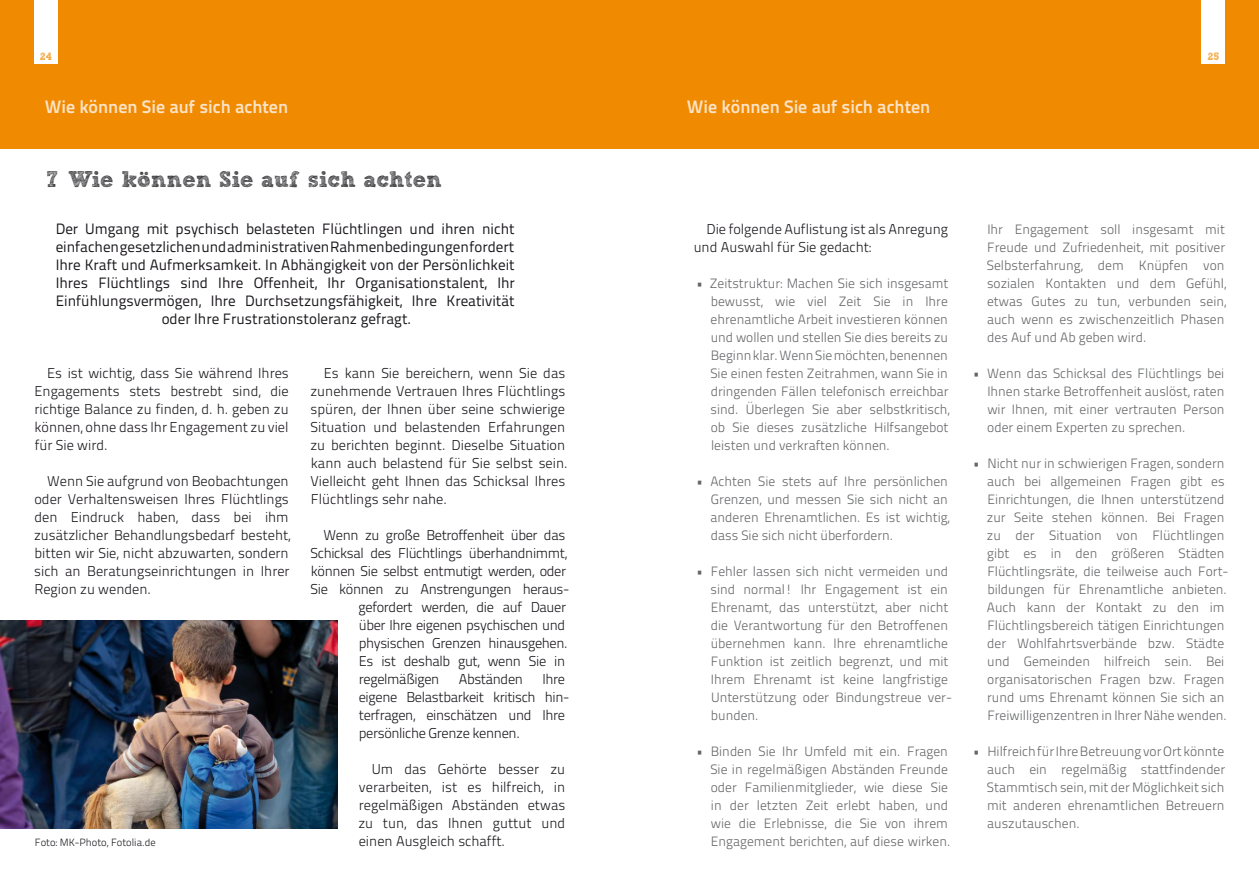
<style>
.page{position:relative;width:1259px;height:893px;background:#fff}
.page>*{position:absolute;margin:0;border:0;box-sizing:border-box;transform-origin:0 0}
.t1{font:700 22.5px "Sketch Block";color:#3e3d40}
.t2{font:18px "Titillium Text 25 L 800 wt";color:#fde3c6}
.t3{font:15px/18px "Titillium Text 25 L 400 wt";color:#1a171c;text-align:center}
.t4{font:14.25px/18px "Titillium Text 25 L 250 wt";color:#1a171c}
.t5{font:14.25px/18px "Titillium Text 25 L 250 wt";letter-spacing:-.025em;color:#1a171c}
.t6{font:13.5px/18px "Titillium Text 25 L 250 wt";color:#646567}
.t7{font:10.5px "Titillium Text 25 L 250 wt";color:#1a171c}
.t8{font:700 10.5px "Sketch Block";color:#f08a00}
</style>
<div class="page">
<div style="left:629px;top:0;width:630px;height:149px;background:#f08a00"></div>
<div style="left:0;top:0;width:629px;height:149px;background:#f08a00"></div>
<img style="left:0;top:621px;width:337px;height:207px">
<div style="left:34px;top:0;width:23px;height:64px;background:#fff"></div>
<div style="left:1201px;top:0;width:24px;height:64px;background:#fff"></div>
<p class="t8" style="left:40px;top:49px;width:13px">24</p>
<p class="t8" style="left:1207px;top:49px;width:13px">25</p>
<h2 class="t2" style="left:45px;top:93px;width:245px">Wie können Sie auf sich achten</h2>
<h2 class="t2" style="left:687px;top:93px;width:245px">Wie können Sie auf sich achten</h2>
<h1 class="t1" style="left:47px;top:165px;width:397px">7 Wie können Sie auf sich achten</h1>
<p class="t3" style="left:56px;top:219px;width:461px">Der Umgang mit psychisch belasteten Flüchtlingen und ihren nicht einfachen gesetzlichen und administrativen Rahmenbedingungen fordert Ihre Kraft und Aufmerksamkeit. In Abhängigkeit von der Persönlichkeit Ihres Flüchtlings sind Ihre Offenheit, Ihr Organisationstalent, Ihr Einfühlungsvermögen, Ihre Durchsetzungsfähigkeit, Ihre Kreativität oder Ihre Frustrationstoleranz gefragt.</p>
<p class="t4" style="left:34px;top:363px;width:256px;text-align:justify;text-indent:13px">Es ist wichtig, dass Sie während Ihres Engagements stets bestrebt sind, die richtige Balance zu finden, d. h. geben zu können, ohne dass Ihr Engagement zu viel für Sie wird.</p>
<p class="t4" style="left:34px;top:471px;width:258px;text-indent:13px">Wenn Sie aufgrund von Beobachtungen oder Verhaltensweisen Ihres Flüchtlings den Eindruck haben, dass bei ihm zusätzlicher Behandlungsbedarf besteht, bitten wir Sie, nicht abzuwarten, sondern sich an Beratungseinrichtungen in Ihrer Region zu wenden.</p>
<p class="t7" style="left:35px;top:835px;width:122px">Foto: MK-Photo, Fotolia.de</p>
<p class="t4" style="left:310px;top:363px;width:259px;text-indent:13px">Es kann Sie bereichern, wenn Sie das zunehmende Vertrauen Ihres Flüchtlings spüren, der Ihnen über seine schwierige Situation und belastenden Erfahrungen zu berichten beginnt. Dieselbe Situation kann auch belastend für Sie selbst sein.<br>Vielleicht geht Ihnen das Schicksal Ihres Flüchtlings sehr nahe.</p>
<p class="t5" style="left:324px;top:525px;width:243px">Wenn zu große Betroffenheit über das</p>
<p class="t5" style="left:310px;top:543px;width:258px">Schicksal des Flüchtlings überhandnimmt,</p>
<p class="t5" style="left:311px;top:561px;width:257px">können Sie selbst entmutigt werden, oder</p>
<p class="t5" style="left:310px;top:579px;width:260px">Sie können zu Anstrengungen heraus-</p>
<p class="t5" style="left:358px;top:597px;width:209px">gefordert werden, die auf Dauer</p>
<p class="t5" style="left:359px;top:615px;width:208px">über Ihre eigenen psychischen und</p>
<p class="t5" style="left:359px;top:633px;width:210px">physischen Grenzen hinausgehen.</p>
<p class="t5" style="left:359px;top:651px;width:208px">Es ist deshalb gut, wenn Sie in</p>
<p class="t5" style="left:359px;top:669px;width:82px">regelmäßigen</p>
<p class="t5" style="left:459px;top:669px;width:66px">Abständen</p>
<p class="t5" style="left:359px;top:669px;width:212px;text-indent:184px">Ihre eigene Belastbarkeit kritisch hin&shy;terfragen, einschätzen und Ihre persönliche Grenze kennen.</p>
<p class="t4" style="left:358px;top:759px;width:208px;text-align:justify;text-indent:13px">Um das Gehörte besser zu verarbeiten, ist es hilfreich, in regelmäßigen Abständen etwas zu tun, das Ihnen guttut und einen Ausgleich schafft.</p>
<p class="t4" style="left:693px;top:219px;width:256px;text-indent:13px">Die folgende Auflistung ist als Anregung und Auswahl für Sie gedacht:</p>
<p class="t6" style="left:710px;top:274px;width:241px;text-indent:-14px">• Zeitstruktur: Machen Sie sich insgesamt bewusst, wie viel Zeit Sie in Ihre ehrenamtliche Arbeit investieren können und wollen und stellen Sie dies bereits zu Beginn klar. Wenn Sie möchten, benennen Sie einen festen Zeitrahmen, wann Sie in dringenden Fällen telefonisch erreichbar sind. Überlegen Sie aber selbstkritisch, ob Sie dieses zusätzliche Hilfsangebot leisten und verkraften können.</p>
<p class="t6" style="left:710px;top:472px;width:241px;text-indent:-14px">• Achten Sie stets auf Ihre persönlichen Grenzen, und messen Sie sich nicht an anderen Ehrenamtlichen. Es ist wichtig, dass Sie sich nicht überfordern.</p>
<p class="t6" style="left:710px;top:562px;width:243px;text-indent:-14px">• Fehler lassen sich nicht vermeiden und sind normal! Ihr Engagement ist ein Ehrenamt, das unterstützt, aber nicht die Verantwortung für den Betroffenen übernehmen kann. Ihre ehrenamtliche Funktion ist zeitlich begrenzt, und mit Ihrem Ehrenamt ist keine langfristige Unterstützung oder Bindungstreue ver&shy;bunden.</p>
<p class="t6" style="left:710px;top:742px;width:241px;text-indent:-14px">• Binden Sie Ihr Umfeld mit ein. Fragen Sie in regelmäßigen Abständen Freunde oder Familienmitglieder, wie diese Sie in der letzten Zeit erlebt haben, und wie die Erlebnisse, die Sie von ihrem Engagement berichten, auf diese wirken.</p>
<p class="t6" style="left:987px;top:219px;width:241px">Ihr Engagement soll insgesamt mit Freude und Zufriedenheit, mit positiver Selbsterfahrung, dem Knüpfen von sozialen Kontakten und dem Gefühl, etwas Gutes zu tun, verbunden sein, auch wenn es zwischenzeitlich Phasen des Auf und Ab geben wird.</p>
<p class="t6" style="left:987px;top:363px;width:239px;text-align:justify;text-indent:-15px">• Wenn das Schicksal des Flüchtlings bei Ihnen starke Betroffenheit auslöst, raten wir Ihnen, mit einer vertrauten Person oder einem Experten zu sprechen.</p>
<p class="t6" style="left:987px;top:453px;width:243px;text-indent:-14px">• Nicht nur in schwierigen Fragen, sondern auch bei allgemeinen Fragen gibt es Einrichtungen, die Ihnen unterstützend zur Seite stehen können. Bei Fragen zu der Situation von Flüchtlingen gibt es in den größeren Städten Flüchtlingsräte, die teilweise auch Fort&shy;bildungen für Ehrenamtliche anbieten.<br>Auch kann der Kontakt zu den im Flüchtlingsbereich tätigen Einrichtungen der Wohlfahrtsverbände bzw. Städte und Gemeinden hilfreich sein. Bei organisatorischen Fragen bzw. Fragen rund ums Ehrenamt können Sie sich an Freiwilligenzentren in Ihrer Nähe wenden.</p>
<p class="t6" style="left:987px;top:741px;width:240px;text-align:justify;text-indent:-14px">• Hilfreich für Ihre Betreuung vor Ort könnte auch ein regelmäßig stattfindender Stammtisch sein, mit der Möglichkeit sich mit anderen ehrenamtlichen Betreuern auszutauschen.</p>
</div>
